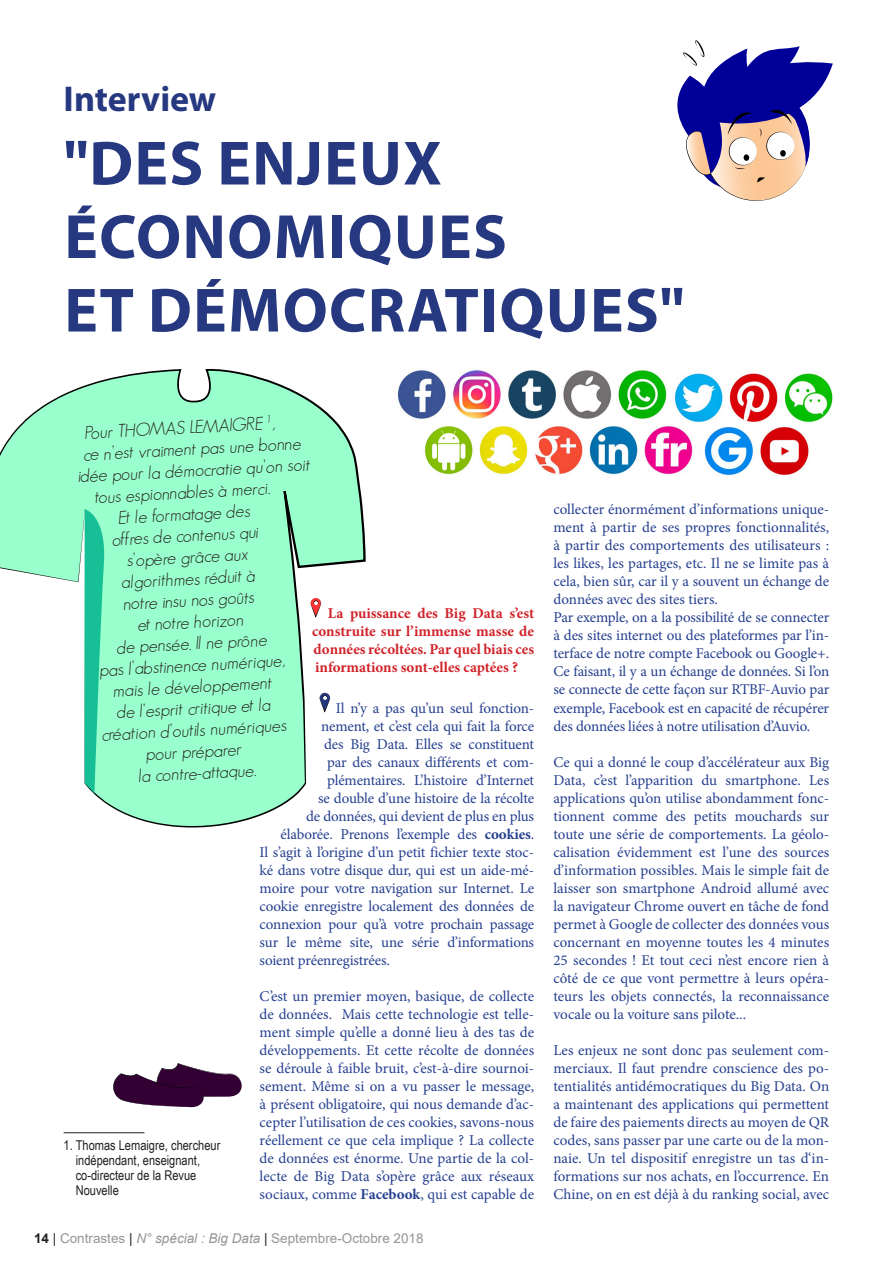
<style>
.page{position:relative;width:893px;height:1263px;background:#fff}
.page>*{position:absolute;margin:0;border:0;box-sizing:border-box;transform-origin:0 0}
.TITRE{font:700 63px "Myriad Pro";letter-spacing:.02em;color:#263880}
.TITRE-2{font:700 36px "Myriad Pro";color:#263880}
.Style_de_paragraphe{font:italic 300 18px "Geosans";color:#231f20}
.t1{font:15px/18px "Minion Pro";letter-spacing:-.01em;color:#253f8e;text-align:justify}
.t2{font:700 15px/18px "Minion Pro";color:#d1232a;text-align:justify}
.NBP1{font:13.5px/15px "Arial Narrow";color:#231f20}
.t3{font:13.5px "Arial";color:#939598}
.s1{font-weight:700}
.s2{font-weight:700;color:#231f20}
.s3{color:#231f20}
.s4{font-style:italic}
</style>
<div class="page">
<hr style="left:64px;top:1132px;width:80px;height:1px;background:#231f20">
<svg style="left:113px;top:1063px;width:129px;height:45px"></svg>
<svg style="left:677px;top:40px;width:156px;height:161px"></svg>
<img style="left:398px;top:370px;width:269px;height:49px">
<img style="left:674px;top:373px;width:159px;height:49px">
<img style="left:424px;top:424px;width:269px;height:51px">
<img style="left:704px;top:426px;width:105px;height:49px">
<svg style="left:0;top:369px;width:366px;height:458px;fill:#9fc"></svg>
<svg style="left:85px;top:509px;width:22px;height:284px;background:#46d6a9"></svg>
<p class="TITRE-2" style="left:64px;top:75px;width:154px">Interview</p>
<p class="TITRE" style="left:64px;top:122px;width:380px">"DES ENJEUX</p>
<p class="TITRE" style="left:64px;top:196px;width:444px">ÉCONOMIQUES</p>
<p class="TITRE" style="left:64px;top:269px;width:622px">ET DÉMOCRATIQUES"</p>
<p class="Style_de_paragraphe" style="left:84px;top:423px;width:192px;rotate:-3deg">Pour THOMAS LEMAIGRE <sup>1</sup>,</p>
<p class="Style_de_paragraphe" style="left:83px;top:444px;width:220px;rotate:-3deg">ce n’est vraiment pas une bonne</p>
<p class="Style_de_paragraphe" style="left:78px;top:466px;width:234px;rotate:-3deg">idée pour la démocratie qu’on soit</p>
<p class="Style_de_paragraphe" style="left:94px;top:487px;width:177px;rotate:-3deg">tous espionnables à merci.</p>
<p class="Style_de_paragraphe" style="left:118px;top:507px;width:134px;rotate:-3deg">Et le formatage des</p>
<p class="Style_de_paragraphe" style="left:112px;top:529px;width:148px;rotate:-3deg">offres de contenus qui</p>
<p class="Style_de_paragraphe" style="left:126px;top:550px;width:122px;rotate:-3deg">s’opère grâce aux</p>
<p class="Style_de_paragraphe" style="left:121px;top:572px;width:136px;rotate:-3deg">algorithmes réduit à</p>
<p class="Style_de_paragraphe" style="left:123px;top:594px;width:133px;rotate:-3deg">notre insu nos goûts</p>
<p class="Style_de_paragraphe" style="left:137px;top:614px;width:108px;rotate:-3deg">et notre horizon</p>
<p class="Style_de_paragraphe" style="left:116px;top:637px;width:152px;rotate:-3deg">de pensée. Il ne prône</p>
<p class="Style_de_paragraphe" style="left:99px;top:660px;width:187px;rotate:-3deg">pas l’abstinence numérique,</p>
<p class="Style_de_paragraphe" style="left:113px;top:681px;width:161px;rotate:-3deg">mais le développement</p>
<p class="Style_de_paragraphe" style="left:116px;top:702px;width:156px;rotate:-3deg">de l’esprit critique et la</p>
<p class="Style_de_paragraphe" style="left:101px;top:724px;width:187px;rotate:-3deg">création d’outils numériques</p>
<p class="Style_de_paragraphe" style="left:145px;top:744px;width:97px;rotate:-3deg">pour préparer</p>
<p class="Style_de_paragraphe" style="left:138px;top:766px;width:119px;rotate:-3deg">la contre-attaque.</p>
<p class="t2" style="left:312px;top:604px;width:224px;text-indent:16px">La puissance des Big Data s’est construite sur l’immense masse de données récoltées. Par quel biais ces informations sont-elles captées ?</p>
<p class="t1" style="left:336px;top:699px;width:200px">Il n’y a pas qu’un seul fonction-</p>
<p class="t1" style="left:321px;top:717px;width:215px">nement, et c’est cela qui fait la force</p>
<p class="t1" style="left:324px;top:735px;width:211px">des Big Data. Elles se constituent</p>
<p class="t1" style="left:327px;top:753px;width:209px">par des canaux différents et com-</p>
<p class="t1" style="left:327px;top:771px;width:209px">plémentaires. L’histoire d’Internet</p>
<p class="t1" style="left:318px;top:789px;width:217px">se double d’une histoire de la récolte</p>
<p class="t1" style="left:306px;top:807px;width:229px">de données, qui devient de plus en plus</p>
<p class="t1" style="left:281px;top:825px;width:255px">élaborée. Prenons l’exemple des <span class="s1">cookies</span>.</p>
<p class="t1" style="left:260px;top:843px;width:276px">Il s’agit à l’origine d’un petit fichier texte stoc-</p>
<p class="t1" style="left:260px;top:861px;width:276px">ké dans votre disque dur, qui est un aide-mé-</p>
<p class="t1" style="left:260px;top:879px;width:276px">moire pour votre navigation sur Internet. Le</p>
<p class="t1" style="left:260px;top:897px;width:276px">cookie enregistre localement des données de</p>
<p class="t1" style="left:260px;top:915px;width:276px">connexion pour qu’à votre prochain passage</p>
<p class="t1" style="left:260px;top:933px;width:276px">sur le même site, une série d’informations</p>
<p class="t1" style="left:260px;top:951px;width:132px">soient préenregistrées.</p>
<p class="t1" style="left:260px;top:987px;width:276px">C’est un premier moyen, basique, de collecte de données. Mais cette technologie est telle&shy;ment simple qu’elle a donné lieu à des tas de développements. Et cette récolte de données se déroule à faible bruit, c’est-à-dire sournoi&shy;sement. Même si on a vu passer le message, à présent obligatoire, qui nous demande d’ac&shy;cepter l’utilisation de ces cookies, savons-nous réellement ce que cela implique ? La collecte de données est énorme. Une partie de la col&shy;lecte de Big Data s’opère grâce aux réseaux sociaux, comme <span class="s1">Facebook</span>, qui est capable de</p>
<p class="NBP1" style="left:76px;top:1137px;width:146px;text-indent:-12px">1. Thomas Lemaigre, chercheur indépendant, enseignant, co-directeur de la Revue<br>Nouvelle</p>
<p class="t3" style="left:34px;top:1229px;width:391px"><span class="s2">14</span> <span class="s3">|</span> Contrastes <span class="s3">|</span> <span class="s4">N° spécial : Big Data</span> <span class="s3">|</span> Septembre-Octobre 2018</p>
<p class="t1" style="left:553px;top:501px;width:277px">collecter énormément d’informations unique&shy;ment à partir de ses propres fonctionnalités, à partir des comportements des utilisateurs : les likes, les partages, etc. Il ne se limite pas à cela, bien sûr, car il y a souvent un échange de données avec des sites tiers.</p>
<p class="t1" style="left:553px;top:609px;width:277px">Par exemple, on a la possibilité de se connecter à des sites internet ou des plateformes par l’in&shy;terface de notre compte Facebook ou Google+.<br>Ce faisant, il y a un échange de données. Si l’on se connecte de cette façon sur RTBF-Auvio par exemple, Facebook est en capacité de récupérer des données liées à notre utilisation d’Auvio.</p>
<p class="t1" style="left:553px;top:753px;width:277px">Ce qui a donné le coup d’accélérateur aux Big Data, c’est l’apparition du smartphone. Les applications qu’on utilise abondamment fonc&shy;tionnent comme des petits mouchards sur toute une série de comportements. La géolo&shy;calisation évidemment est l’une des sources d’information possibles. Mais le simple fait de laisser son smartphone Android allumé avec la navigateur Chrome ouvert en tâche de fond permet à Google de collecter des données vous concernant en moyenne toutes les 4 minutes 25 secondes ! Et tout ceci n’est encore rien à côté de ce que vont permettre à leurs opéra&shy;teurs les objets connectés, la reconnaissance vocale ou la voiture sans pilote...</p>
<p class="t1" style="left:553px;top:1041px;width:277px">Les enjeux ne sont donc pas seulement com&shy;merciaux. Il faut prendre conscience des po&shy;tentialités antidémocratiques du Big Data. On a maintenant des applications qui permettent de faire des paiements directs au moyen de QR codes, sans passer par une carte ou de la mon&shy;naie. Un tel dispositif enregistre un tas d‘in&shy;formations sur nos achats, en l’occurrence. En Chine, on en est déjà à du ranking social, avec</p>
</div>
